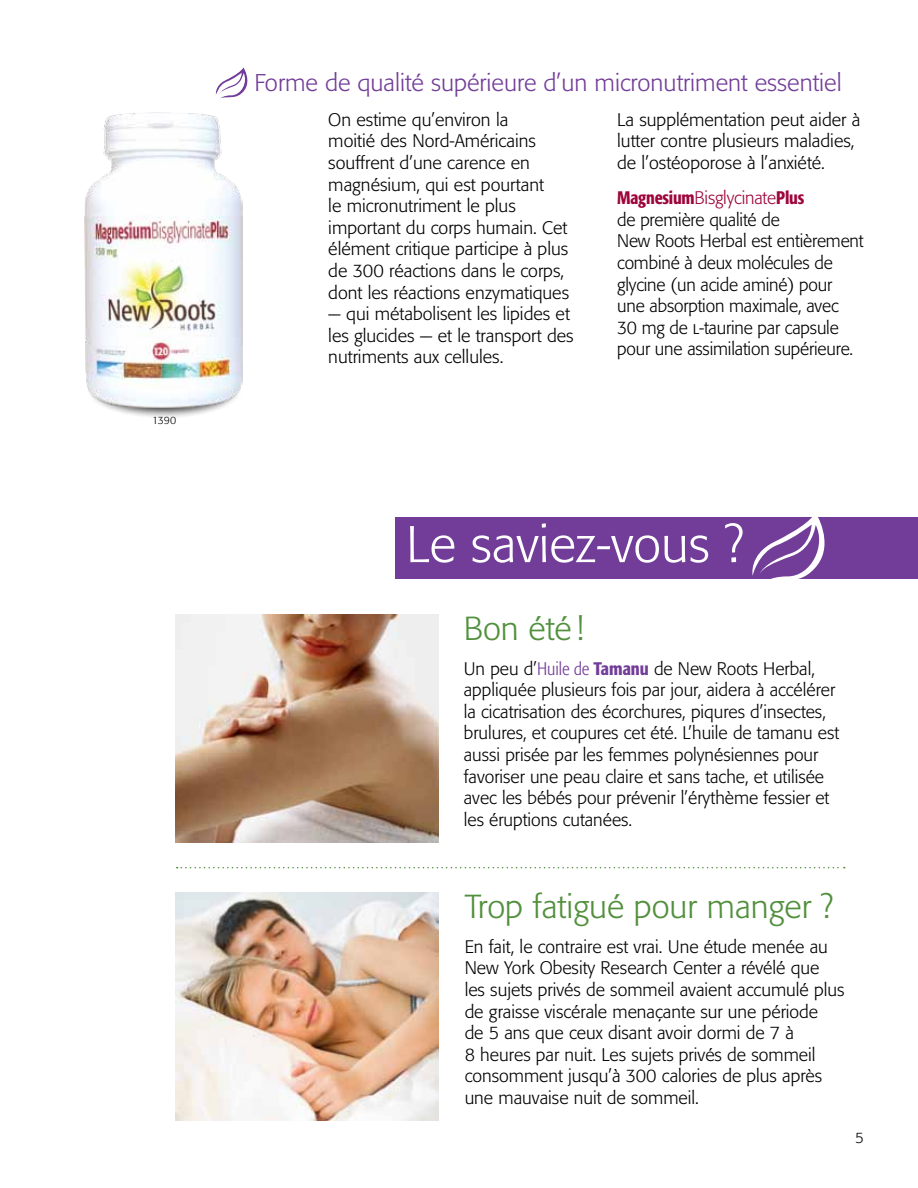
<style>
.page{position:relative;width:918px;height:1188px;background:#fff}
.page>*{position:absolute;margin:0;border:0;box-sizing:border-box;transform-origin:0 0}
.t1{font:300 51px "Formata";color:#fff}
.t2{font:300 33px "Formata";color:#51903c}
.t3{font:300 24px "Formata";color:#723d98}
.t4{font:300 18px/21.6px "Formata";color:#000}
.t5{font:300 15px "Formata";color:#000}
.t6{font:300 10.5px "Formata";color:#000}
.s1{font-weight:500;font-stretch:condensed;color:#9d053b}
.s2{color:#9d053b}
.s3{font-family:"Formata Light SC";font-weight:400}
.s4{font-stretch:condensed;color:#723d98}
.s5{font-weight:500;font-stretch:condensed;color:#723d98}
</style>
<div class="page">
<svg style="left:177px;top:867px;width:668px;height:1px"></svg>
<img style="left:176px;top:615px;width:262px;height:227px">
<img style="left:176px;top:893px;width:262px;height:227px">
<div style="left:395px;top:517px;width:523px;height:61px;background:#723d98"></div>
<svg style="left:749px;top:517px;width:86px;height:62px"></svg>
<svg style="left:215px;top:67px;width:33px;height:32px"></svg>
<div style="left:87px;top:357px;width:155px;height:63px;background:#000;opacity:.75"></div>
<img style="left:85px;top:112px;width:158px;height:295px">
<p class="t6" style="left:152px;top:414px;width:25px">1390</p>
<h3 class="t3" style="left:254px;top:69px;width:589px">Forme de qualité supérieure d’un micronutriment essentiel</h3>
<p class="t4" style="left:328px;top:109px;width:242px">On estime qu’environ la<br>moitié des Nord-Américains souffrent d’une carence en magnésium, qui est pourtant<br>le micronutriment le plus important du corps humain. Cet élément critique participe à plus de 300 réactions dans le corps, dont les réactions enzymatiques</p>
<p class="t4" style="left:328px;top:303px;width:247px">— qui métabolisent les lipides et les glucides — et le transport des nutriments aux cellules.</p>
<p class="t4" style="left:617px;top:109px;width:245px">La supplémentation peut aider à lutter contre plusieurs maladies, de l’ostéoporose à l’anxiété.</p>
<p class="t4" style="left:617px;top:187px;width:248px"><span class="s1">Magnesium</span><span class="s2">Bisglycinate</span><span class="s1">Plus<br></span>de première qualité de<br>New Roots Herbal est entièrement combiné à deux molécules de glycine (un acide aminé) pour une absorption maximale, avec<br>30 mg de <span class="s3">l</span>‑taurine par capsule pour une assimilation supérieure.</p>
<h1 class="t1" style="left:406px;top:514px;width:339px">Le saviez-vous ?</h1>
<h2 class="t2" style="left:464px;top:609px;width:122px">Bon été!</h2>
<p class="t4" style="left:464px;top:658px;width:377px">Un peu d’<span class="s4">Huile de</span> <span class="s5">Tamanu</span> de New Roots Herbal, appliquée plusieurs fois par jour, aidera à accélérer la cicatrisation des écorchures, piqures d’insectes, brulures, et coupures cet été. L’huile de tamanu est aussi prisée par les femmes polynésiennes pour favoriser une peau claire et sans tache, et utilisée avec les bébés pour prévenir l’érythème fessier et les éruptions cutanées.</p>
<h2 class="t2" style="left:465px;top:887px;width:370px">Trop fatigué pour manger ?</h2>
<p class="t4" style="left:465px;top:936px;width:381px">En fait, le contraire est vrai. Une étude menée au New York Obesity Research Center a révélé que<br>les sujets privés de sommeil avaient accumulé plus de graisse viscérale menaçante sur une période<br>de 5 ans que ceux disant avoir dormi de 7 à<br>8 heures par nuit. Les sujets privés de sommeil consomment jusqu’à 300 calories de plus après une mauvaise nuit de sommeil.</p>
<p class="t5" style="left:855px;top:1129px;width:10px">5</p>
</div>
